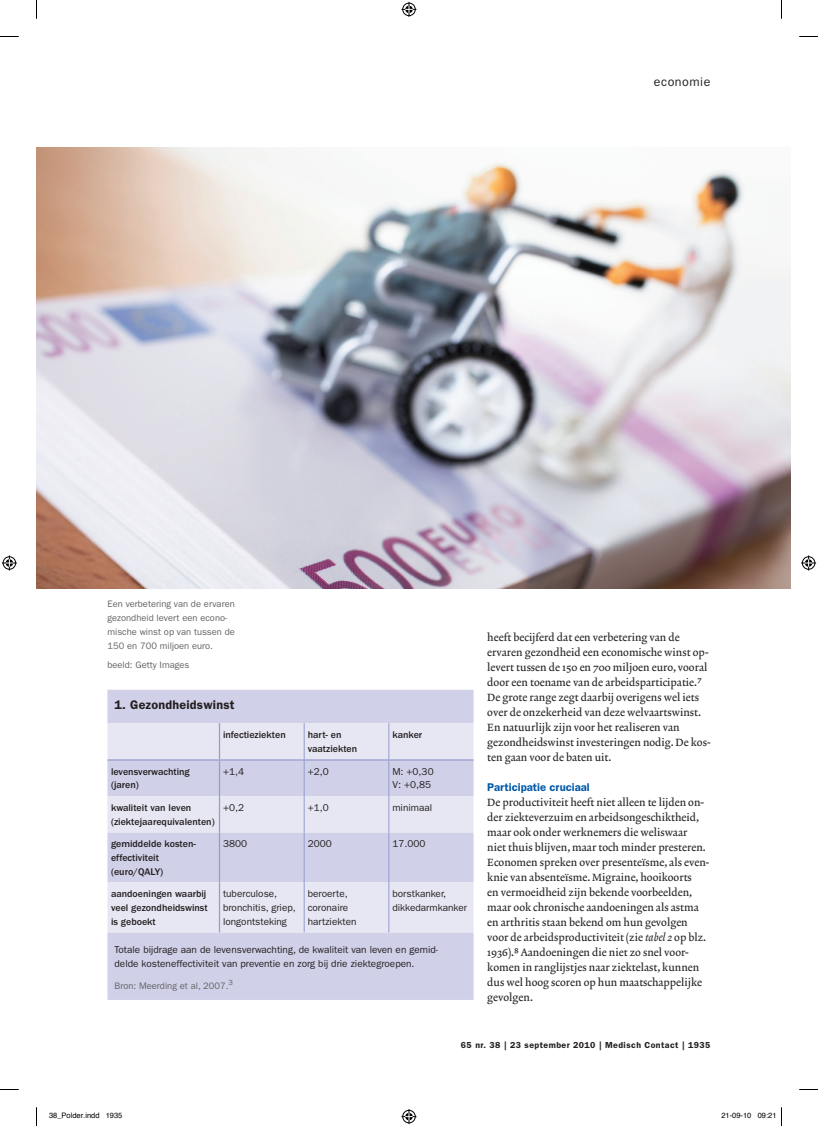
<style>
.page{position:relative;width:818px;height:1126px;background:#fff}
.page>*{position:absolute;margin:0;border:0;box-sizing:border-box;transform-origin:0 0}
.t1{font:600 12.5px "ITC Franklin Gothic Std";letter-spacing:.02em;color:#231f20}
.t2{font:12.5px "ITC Franklin Gothic Std";letter-spacing:.04em;color:#231f20}
.t3{font:600 11.25px "ITC Franklin Gothic Std";color:#015aaa}
.t4{font:10.62px/15px "Lexicon No 2 Roman A";color:#231f20}
.t5{font:10px/13.8px "ITC Franklin Gothic Std";color:#231f20}
.t6{font:500 10px/13.8px "ITC Franklin Gothic Std";color:#231f20}
.t7{font:9.38px/13.8px "ITC Franklin Gothic Std";color:#636366}
.t8{font:600 8.75px "ITC Franklin Gothic Std";letter-spacing:.05em;color:#231f20}
.t9{font:7.5px "Helvetica";color:#000}
.t10{font:7.5px "ITC Franklin Gothic Std";color:#636366}
.s1{font-family:"Lexicon No 2 Italic A"}
</style>
<div class="page">
<div style="left:107px;top:689px;width:366px;height:310px;background:#d0d0e8"></div>
<svg style="left:107px;top:723px;width:366px;height:209px;background:#dde"></svg>
<hr style="left:219px;top:723px;width:1px;height:36px;background:#959ccd">
<hr style="left:219px;top:760px;width:1px;height:36px;background:#959ccd">
<hr style="left:219px;top:796px;width:1px;height:36px;background:#959ccd">
<hr style="left:219px;top:832px;width:1px;height:50px;background:#959ccd">
<hr style="left:219px;top:882px;width:1px;height:50px;background:#959ccd">
<hr style="left:107px;top:759px;width:112px;height:1px;background:#959ccd">
<hr style="left:219px;top:759px;width:85px;height:1px;background:#959ccd">
<hr style="left:304px;top:759px;width:84px;height:1px;background:#959ccd">
<hr style="left:389px;top:759px;width:84px;height:1px;background:#959ccd">
<hr style="left:304px;top:723px;width:1px;height:37px;background:#959ccd">
<hr style="left:388px;top:723px;width:1px;height:37px;background:#959ccd">
<hr style="left:304px;top:760px;width:1px;height:36px;background:#959ccd">
<hr style="left:388px;top:760px;width:1px;height:36px;background:#959ccd">
<hr style="left:304px;top:796px;width:1px;height:36px;background:#959ccd">
<hr style="left:388px;top:796px;width:1px;height:36px;background:#959ccd">
<hr style="left:304px;top:832px;width:1px;height:50px;background:#959ccd">
<hr style="left:388px;top:832px;width:1px;height:50px;background:#959ccd">
<hr style="left:304px;top:882px;width:1px;height:50px;background:#959ccd">
<hr style="left:388px;top:882px;width:1px;height:50px;background:#959ccd">
<img style="left:36px;top:147px;width:754px;height:441px">
<svg style="left:0;top:36px;width:19px;height:1px"></svg>
<svg style="left:799px;top:36px;width:18px;height:1px"></svg>
<svg style="left:0;top:1089px;width:19px;height:1px"></svg>
<svg style="left:799px;top:1089px;width:18px;height:1px"></svg>
<svg style="left:36px;top:0;width:1px;height:19px"></svg>
<svg style="left:36px;top:1107px;width:1px;height:18px"></svg>
<svg style="left:401px;top:2px;width:15px;height:15px"></svg>
<svg style="left:401px;top:1109px;width:15px;height:14px"></svg>
<svg style="left:2px;top:555px;width:15px;height:15px"></svg>
<svg style="left:801px;top:555px;width:14px;height:15px"></svg>
<p class="t2" style="left:653px;top:75px;width:58px">economie</p>
<p class="t7" style="left:107px;top:597px;width:129px">Een verbetering van de ervaren gezondheid levert een econo&shy;mische winst op van tussen de<br>150 en 700 miljoen euro.</p>
<p class="t7" style="left:107px;top:657px;width:83px">beeld: Getty Images</p>
<p class="t1" style="left:114px;top:697px;width:122px">1. Gezondheidswinst</p>
<p class="t6" style="left:223px;top:727px;width:64px">infectieziekten</p>
<p class="t6" style="left:307px;top:727px;width:51px">hart- en vaatziekten</p>
<p class="t6" style="left:392px;top:727px;width:31px">kanker</p>
<p class="t6" style="left:111px;top:764px;width:80px">levensverwachting (jaren)</p>
<p class="t5" style="left:223px;top:764px;width:23px">+1,4</p>
<p class="t5" style="left:307px;top:764px;width:22px">+2,0</p>
<p class="t5" style="left:392px;top:764px;width:43px">M: +0,30<br>V: +0,85</p>
<p class="t6" style="left:111px;top:800px;width:105px">kwaliteit van leven (ziektejaarequivalenten)</p>
<p class="t5" style="left:223px;top:800px;width:23px">+0,2</p>
<p class="t5" style="left:307px;top:800px;width:22px">+1,0</p>
<p class="t5" style="left:392px;top:800px;width:41px">minimaal</p>
<p class="t6" style="left:111px;top:836px;width:86px">gemiddelde kosten&shy;effectiviteit (euro/QALY)</p>
<p class="t5" style="left:223px;top:836px;width:25px">3800</p>
<p class="t5" style="left:307px;top:836px;width:25px">2000</p>
<p class="t5" style="left:392px;top:836px;width:34px">17.000</p>
<p class="t6" style="left:111px;top:886px;width:98px">aandoeningen waarbij veel gezondheidswinst is geboekt</p>
<p class="t5" style="left:223px;top:886px;width:74px">tuberculose, bronchitis, griep, longontsteking</p>
<p class="t5" style="left:307px;top:886px;width:50px">beroerte, coronaire hartziekten</p>
<p class="t5" style="left:392px;top:886px;width:76px">borstkanker, dikkedarmkanker</p>
<p class="t5" style="left:114px;top:942px;width:325px">Totale bijdrage aan de levensverwachting, de kwaliteit van leven en gemid&shy;delde kosteneffectiviteit van preventie en zorg bij drie ziektegroepen.</p>
<p class="t7" style="left:114px;top:979px;width:115px">Bron: Meerding et al, 2007.</p>
<p class="t10" style="left:228px;top:977px;width:6px">3</p>
<p class="t4" style="left:487px;top:630px;width:224px">heeft becijferd dat een verbetering van de ervaren gezondheid een economische winst op&shy;levert tussen de 150 en 700 miljoen euro, vooral door een toename van de arbeidsparticipatie.7<br>De grote range zegt daarbij overigens wel iets over de onzekerheid van deze welvaartswinst.<br>En natuurlijk zijn voor het realiseren van gezondheidswinst investeringen nodig. De kos&shy;ten gaan voor de baten uit.</p>
<p class="t3" style="left:487px;top:780px;width:104px">Participatie cruciaal</p>
<p class="t4" style="left:487px;top:795px;width:223px">De productiviteit heeft niet alleen te lijden on&shy;der ziekteverzuim en arbeidsongeschiktheid, maar ook onder werknemers die weliswaar<br>niet thuis blijven, maar toch minder presteren.<br>Economen spreken over presenteïsme, als even&shy;knie van absenteïsme. Migraine, hooikoorts<br>en vermoeidheid zijn bekende voorbeelden, maar ook chronische aandoeningen als astma en arthritis staan bekend om hun gevolgen voor de arbeidsproductiviteit (zie <span class="s1">tabel 2</span> op blz.<br>1936).8 Aandoeningen die niet zo snel voor&shy;komen in ranglijstjes naar ziektelast, kunnen dus wel hoog scoren op hun maatschappelijke gevolgen.</p>
<p class="t8" style="left:460px;top:1039px;width:251px">65 nr. 38 | 23 september 2010 | Medisch Contact | 1935</p>
<p class="t9" style="left:49px;top:1109px;width:75px">38_Polder.indd 1935</p>
<p class="t9" style="left:721px;top:1109px;width:57px">21-09-10 09:21</p>
</div>
